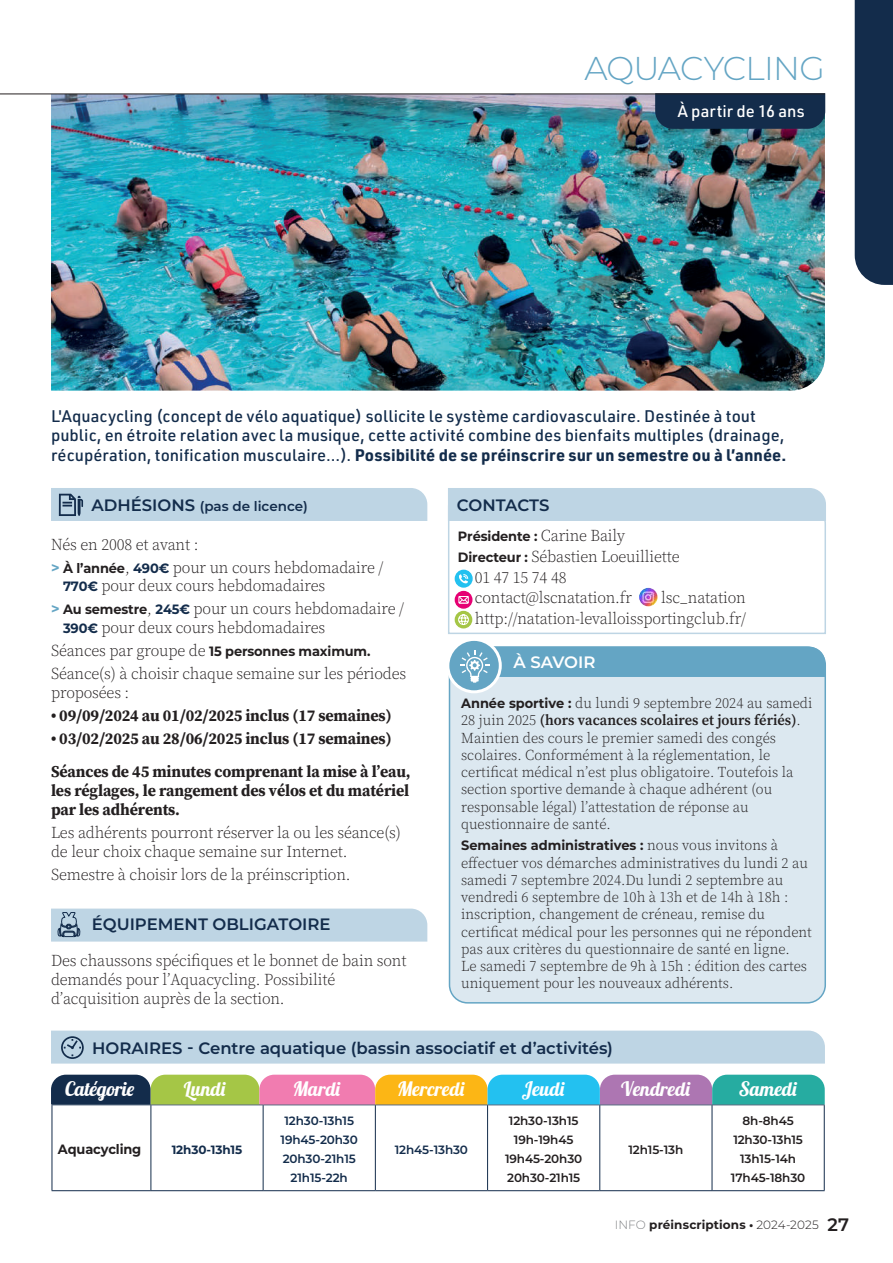
<style>
.page{position:relative;width:893px;height:1263px;background:#fff}
.page>*{position:absolute;margin:0;border:0;box-sizing:border-box;transform-origin:0 0}
.t1{font:300 33px "Montserrat";letter-spacing:-.025em;color:#64a5c4}
.t2{font:19.5px "Lobster";color:#fff}
.t3{font:300 16.5px/18.8px "Source Serif 4";letter-spacing:-.01em;color:#231f20;scale:.96 1}
.t4{font:500 16.5px/19.5px "URWDIN";letter-spacing:.005em;color:#132c4b}
.t5{font:700 16.5px/33.5px "Source Serif 4";letter-spacing:-.01em;color:#231f20;scale:.96 1}
.t6{font:600 16.5px "Montserrat";color:#132c4b}
.t7{font:500 16.5px "URWDIN";color:#fff}
.t8{font:600 16.5px "Montserrat";color:#fff}
.t9{font:300 15px/17.2px "Source Serif 4";color:#231f20;scale:.96 1}
.t10{font:700 13.5px "Montserrat";letter-spacing:-.01em;color:#231f20;scale:.96 1}
.t11{font:600 13.5px "Montserrat";color:#132c4b}
.t12{font:600 12px/19.2px "Montserrat";letter-spacing:-.01em;color:#231f20;text-align:center}
.t13{font:600 12px/19.2px "Montserrat";letter-spacing:-.01em;color:#132c4b;text-align:center}
.t14{font:700 12px "Montserrat";letter-spacing:.01em;color:#231f20}
.t15{font:700 12px "Montserrat";letter-spacing:-.01em;color:#132c4b}
.s1{font-weight:700}
.s2{font-size:16.5px}
.s3{font-family:"Montserrat";font-weight:700;font-size:15px;color:#64a5c4}
.s4{font-family:"Montserrat";font-weight:700;font-size:13.5px}
.s5{font-family:"Montserrat";font-weight:700;font-size:13.5px;color:#132c4b}
.s6{font-family:"Source Serif 4";font-weight:300;font-size:16.5px}
.s7{font-weight:600}
.s8{font-family:"Source Serif 4";font-weight:300;font-size:15px}
.s9{font-weight:300;color:#808285}
.s10{font-weight:300}
.s11{font-weight:600;font-size:18px}
</style>
<div class="page">
<div style="left:449px;top:647px;width:376px;height:356px;background:#dce8f0;border-radius:18px"></div>
<div style="left:449px;top:646px;width:377px;height:357px;border:2px solid #64a5c4;border-radius:18px"></div>
<svg style="left:448px;top:639px;width:52px;height:53px"></svg>
<div style="left:446px;top:638px;width:56px;height:55px;border:3px solid #fff;border-radius:50%"></div>
<svg style="left:449px;top:647px;width:376px;height:36px"></svg>
<img style="left:51px;top:95px;width:774px;height:296px">
<svg style="left:53px;top:1105px;width:771px;height:85px"></svg>
<hr style="left:263px;top:1104px;width:112px;height:1px;background:#132c4b">
<hr style="left:488px;top:1104px;width:112px;height:1px;background:#132c4b">
<hr style="left:52px;top:1190px;width:99px;height:1px;background:#132c4b">
<hr style="left:151px;top:1190px;width:112px;height:1px;background:#132c4b">
<hr style="left:263px;top:1190px;width:112px;height:1px;background:#132c4b">
<hr style="left:375px;top:1190px;width:113px;height:1px;background:#132c4b">
<hr style="left:488px;top:1190px;width:112px;height:1px;background:#132c4b">
<hr style="left:600px;top:1190px;width:112px;height:1px;background:#132c4b">
<hr style="left:712px;top:1190px;width:113px;height:1px;background:#132c4b">
<hr style="left:52px;top:1105px;width:1px;height:85px;background:#132c4b">
<hr style="left:151px;top:1105px;width:1px;height:85px;background:#132c4b">
<hr style="left:263px;top:1105px;width:1px;height:85px;background:#132c4b">
<hr style="left:375px;top:1105px;width:1px;height:85px;background:#132c4b">
<hr style="left:487px;top:1105px;width:1px;height:85px;background:#132c4b">
<hr style="left:599px;top:1105px;width:1px;height:85px;background:#132c4b">
<hr style="left:712px;top:1105px;width:1px;height:85px;background:#132c4b">
<hr style="left:824px;top:1105px;width:1px;height:85px;background:#132c4b">
<hr style="left:52px;top:1104px;width:99px;height:1px;background:#132c4b">
<hr style="left:151px;top:1104px;width:112px;height:1px;background:#132c4b">
<hr style="left:375px;top:1104px;width:113px;height:1px;background:#132c4b">
<hr style="left:600px;top:1104px;width:112px;height:1px;background:#132c4b">
<hr style="left:712px;top:1104px;width:113px;height:1px;background:#132c4b">
<div style="left:855px;top:0;width:38px;height:285px;background:#132c4b"></div>
<div style="left:51px;top:908px;width:376px;height:33px;background:#bed5e4"></div>
<div style="left:51px;top:1030px;width:774px;height:33px;background:#bed5e4"></div>
<svg style="left:655px;top:93px;width:170px;height:36px;background:#142e4c"></svg>
<svg style="left:448px;top:521px;width:378px;height:113px"></svg>
<div style="left:448px;top:488px;width:378px;height:33px;background:#bed5e4"></div>
<div style="left:455px;top:570px;width:17px;height:17px;background:#23c1f0;border-radius:50%"></div>
<div style="left:455px;top:570px;width:18px;height:18px;border:2px solid #23c1f0;border-radius:50%"></div>
<svg style="left:458px;top:574px;width:11px;height:10px"></svg>
<div style="left:455px;top:592px;width:17px;height:16px;background:#e60073;border-radius:50%"></div>
<div style="left:455px;top:591px;width:17px;height:18px;border:2px solid #e60073;border-radius:50%"></div>
<svg style="left:458px;top:595px;width:11px;height:9px"></svg>
<div style="left:455px;top:612px;width:17px;height:16px;background:#afcc5c;border-radius:50%"></div>
<div style="left:455px;top:611px;width:17px;height:17px;border:2px solid #a5c646;border-radius:50%"></div>
<svg style="left:458px;top:614px;width:11px;height:11px"></svg>
<hr style="left:0;top:94px;width:825px;height:1px;background:#231f20">
<div style="left:51px;top:488px;width:376px;height:33px;background:#bed5e4"></div>
<svg style="left:51px;top:1075px;width:774px;height:29px;background:#899788"></svg>
<h1 class="t1" style="left:584px;top:46px;width:242px">AQUACYCLING</h1>
<p class="t7" style="left:678px;top:100px;width:128px">À partir de 16 ans</p>
<p class="t4" style="left:51px;top:406px;width:737px">L'Aquacycling (concept de vélo aquatique) sollicite le système cardiovasculaire. Destinée à tout public, en étroite relation avec la musique, cette activité combine des bienfaits multiples (drainage, récupération, tonification musculaire...). <span class="s1">Possibilité de se préinscrire sur un semestre ou à l’année.</span></p>
<p class="t11" style="left:91px;top:497px;width:218px"><span class="s2">ADHÉSIONS</span> (pas de licence)</p>
<p class="t3" style="left:51px;top:533px;width:348px;line-height:23px">Nés en 2008 et avant :<br><span class="s3">&gt;</span> <span class="s4">À l’année</span>, <span class="s5">490€</span> pour un cours hebdomadaire /</p>
<p class="t3" style="left:51px;top:574px;width:369px;line-height:23px;text-indent:12px"><span class="s5">770€</span> pour deux cours hebdomadaires<br><span class="s3">&gt;</span> <span class="s4">Au semestre</span>, <span class="s5">245€</span> pour un cours hebdomadaire /</p>
<p class="t3" style="left:63px;top:618px;width:275px"><span class="s5">390€</span> pour deux cours hebdomadaires</p>
<p class="t10" style="left:51px;top:642px;width:334px"><span class="s6">Séances par groupe de</span> 15 personnes maximum.</p>
<p class="t3" style="left:51px;top:664px;width:372px">Séance(s) à choisir chaque semaine sur les périodes proposées :</p>
<p class="t5" style="left:51px;top:698px;width:356px">• 09/09/2024 au 01/02/2025 inclus (17 semaines)</p>
<p class="t5" style="left:51px;top:721px;width:376px">• 03/02/2025 au 28/06/2025 inclus (17 semaines)<br>Séances de 45 minutes comprenant la mise à l’eau,</p>
<p class="t5" style="left:51px;top:781px;width:375px;line-height:18.8px">les réglages, le rangement des vélos et du matériel par les adhérents.</p>
<p class="t3" style="left:51px;top:823px;width:366px">Les adhérents pourront réserver la ou les séance(s) de leur choix chaque semaine sur Internet.</p>
<p class="t3" style="left:51px;top:865px;width:313px">Semestre à choisir lors de la préinscription.</p>
<p class="t6" style="left:92px;top:913px;width:240px">ÉQUIPEMENT OBLIGATOIRE</p>
<p class="t3" style="left:51px;top:951px;width:372px">Des chaussons spécifiques et le bonnet de bain sont demandés pour l’Aquacycling. Possibilité d’acquisition auprès de la section.</p>
<p class="t6" style="left:457px;top:493px;width:94px">CONTACTS</p>
<p class="t10" style="left:458px;top:527px;width:176px">Présidente : <span class="s6">Carine Baily</span></p>
<p class="t3" style="left:475px;top:546px;width:215px;line-height:20.7px;text-indent:-17px"><span class="s4">Directeur :</span> Sébastien Loeuilliette<br>01 47 15 74 48 contact@lscnatation.fr</p>
<p class="t3" style="left:475px;top:588px;width:284px;line-height:20.7px;text-align:right">lsc_natation http://natation-levalloissportingclub.fr/</p>
<p class="t8" style="left:514px;top:651px;width:83px">À SAVOIR</p>
<p class="t9" style="left:461px;top:695px;width:367px"><span class="s4">Année sportive :</span> du lundi 9 septembre 2024 au samedi 28 juin 2025 <span class="s7">(hors vacances scolaires et jours fériés)</span>.<br>Maintien des cours le premier samedi des congés scolaires. Conformément à la réglementation, le certificat médical n’est plus obligatoire. Toutefois la section sportive demande à chaque adhérent (ou responsable légal) l’attestation de réponse au questionnaire de santé.</p>
<p class="t10" style="left:461px;top:836px;width:332px">Semaines administratives : <span class="s8">nous vous invitons à</span></p>
<p class="t9" style="left:461px;top:854px;width:367px">effectuer vos démarches administratives du lundi 2 au samedi 7 septembre 2024.Du lundi 2 septembre au vendredi 6 septembre de 10h à 13h et de 14h à 18h : inscription, changement de créneau, remise du certificat médical pour les personnes qui ne répondent pas aux critères du questionnaire de santé en ligne.<br>Le samedi 7 septembre de 9h à 15h : édition des cartes uniquement pour les nouveaux adhérents.</p>
<p class="t6" style="left:92px;top:1036px;width:522px">HORAIRES - Centre aquatique (bassin associatif et d’activités)</p>
<h2 class="t2" style="left:65px;top:1077px;width:71px">Catégorie</h2>
<h2 class="t2" style="left:184px;top:1077px;width:44px">Lundi</h2>
<h2 class="t2" style="left:293px;top:1077px;width:50px">Mardi</h2>
<h2 class="t2" style="left:397px;top:1077px;width:69px">Mercredi</h2>
<h2 class="t2" style="left:522px;top:1077px;width:44px">Jeudi</h2>
<h2 class="t2" style="left:621px;top:1077px;width:71px">Vendredi</h2>
<h2 class="t2" style="left:739px;top:1077px;width:60px">Samedi</h2>
<p class="t10" style="left:58px;top:1140px;width:88px">Aquacycling</p>
<p class="t15" style="left:172px;top:1141px;width:72px">12h30-13h15</p>
<p class="t13" style="left:281px;top:1110px;width:79px">12h30-13h15<br>19h45-20h30<br>20h30-21h15<br>21h15-22h</p>
<p class="t13" style="left:395px;top:1139px;width:75px">12h45-13h30</p>
<p class="t12" style="left:505px;top:1110px;width:79px">12h30-13h15<br>19h-19h45<br>19h45-20h30<br>20h30-21h15</p>
<p class="t12" style="left:628px;top:1139px;width:56px">12h15-13h</p>
<p class="t12" style="left:731px;top:1110px;width:76px">8h-8h45<br>12h30-13h15<br>13h15-14h<br>17h45-18h30</p>
<p class="t14" style="left:615px;top:1216px;width:235px"><span class="s9">INFO</span> préinscriptions • <span class="s10">2024-2025</span> <span class="s11">27</span></p>
</div>
